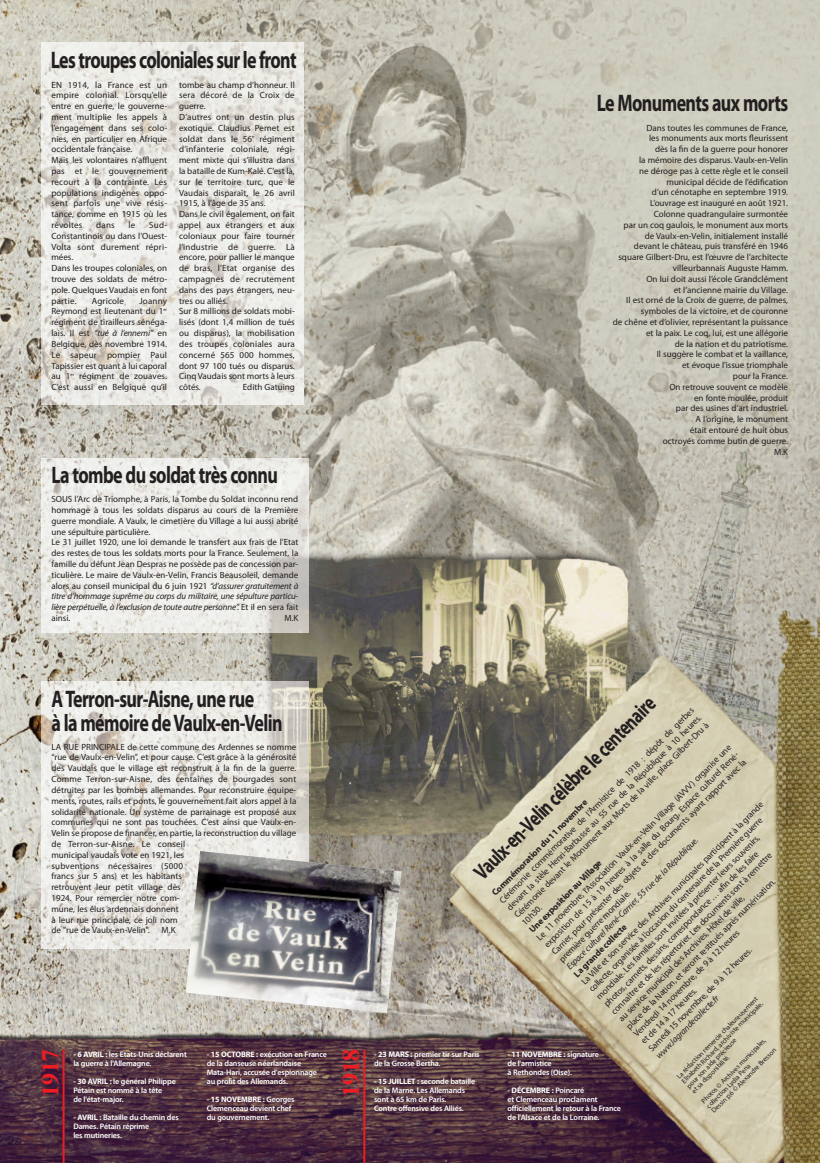
<style>
.page{position:relative;width:820px;height:1163px;background:#fff}
.page>*{position:absolute;margin:0;border:0;box-sizing:border-box;transform-origin:0 0}
.t1{font:700 24px/24px "Myriad Pro";letter-spacing:-.035em;color:#231f20;scale:.75 1}
.t2{font:700 24px "Times";color:#ee1d23}
.t3{font:700 22px "Myriad Pro";color:#231f20;scale:.75 1}
.t4{font:9px/10.8px "Myriad Pro";color:#231f20}
.t5{font:italic 9px "Myriad Pro";color:#231f20}
.t6{font:700 9px "Myriad Pro";color:#231f20}
.t7{font:9px "Myriad Pro";letter-spacing:.02em;color:#231f20}
.t8{font:600 8px/9px "Myriad Pro";letter-spacing:-.015em;color:#fff}
.t9{font:7px/7px "Myriad Pro";color:#231f20}
.s1{font-style:italic}
.s2{font-weight:700}
</style>
<div class="page">
<img style="left:0;top:0;width:819px;height:1162px">
<hr style="left:63px;top:1049px;width:2px;height:113px;background:#ee1d23">
<hr style="left:363px;top:1049px;width:2px;height:113px;background:#ee1d23">
<img style="left:41px;top:458px;width:267px;height:174px">
<img style="left:41px;top:681px;width:267px;height:267px">
<img style="left:186px;top:851px;width:215px;height:161px">
<img style="left:41px;top:43px;width:262px;height:361px">
<h1 class="t1" style="left:51px;top:49px;width:329px">Les troupes coloniales sur le front</h1>
<p class="t4" style="left:51px;top:80px;width:117px">En 1914, la France est un empire colonial. Lorsqu’elle entre en guerre, le gouverne&shy;ment multiplie les appels à l’engagement dans ses colo&shy;nies, en particulier en Afrique occidentale française.<br>Mais les volontaires n’affluent pas et le gouvernement recourt à la contrainte. Les populations indigènes oppo&shy;sent parfois une vive résis&shy;tance, comme en 1915 où les révoltes</p>
<p class="t4" style="left:179px;top:80px;width:117px">tombe au champ d’honneur. Il sera décoré de la Croix de guerre.<br>D’autres ont un destin plus exotique. Claudius Pernet est soldat dans le 56<sup>e</sup> régiment d’infanterie coloniale, régi&shy;ment mixte qui s’illustra dans la bataille de Kum-Kalé. C’est là, sur le territoire turc, que le<br>Vaudais disparaît, le 26 avril<br>1915, à l’âge de 35 ans.<br>Dans le civil également, on fait appel aux étrangers et aux coloniaux pour faire tourner l’industrie de guerre. Là encore, pour pallier le manque de bras, l’Etat organise des campagnes de recrutement dans des pays étrangers, neu&shy;tres ou alliés.<br>Sur 8 millions de soldats mobi&shy;lisés (dont 1,4 million de tués ou disparus), la mobilisation des troupes coloniales aura concerné 565 000 hommes, dont 97 100 tués ou disparus.<br>Cinq Vaudais sont morts à leurs côtés.</p>
<p class="t4" style="left:51px;top:220px;width:117px;text-indent:98px">Sud-<br>Constantinois ou dans l’Ouest-<br>Volta sont durement répri&shy;mées.<br>Dans les troupes coloniales, on trouve des soldats de métro&shy;pole. Quelques Vaudais en font partie.</p>
<p class="t4" style="left:96px;top:220px;width:20px">dans</p>
<p class="t4" style="left:129px;top:220px;width:8px">le</p>
<p class="t7" style="left:92px;top:297px;width:34px">Agricole</p>
<p class="t4" style="left:51px;top:296px;width:117px;text-align:justify;text-indent:88px">joanny Reymond est lieutenant du 1<sup>er </sup>régiment de tirailleurs sénéga&shy;lais. Il est <span class="s1">“tué à l’ennemi”</span> en Belgique, dès novembre 1914.<br>Le sapeur pompier Paul Tapissier est quant à lui caporal au 1<sup>er</sup> régiment de zouaves.<br>C’est aussi en Belgique qu’il</p>
<p class="t4" style="left:243px;top:382px;width:53px">Edith Gatuing</p>
<h1 class="t1" style="left:51px;top:465px;width:303px">La tombe du soldat très connu</h1>
<p class="t4" style="left:51px;top:494px;width:248px">SOUS l’Arc de Triomphe, à Paris, la Tombe du Soldat inconnu rend hommage à tous les soldats disparus au cours de la Première guerre mondiale. A Vaulx, le cimetière du Village a lui aussi abrité une sépulture particulière.<br>Le 31 juillet 1920, une loi demande le transfert aux frais de l’Etat des restes de tous les soldats morts pour la France. Seulement, la famille du défunt jean Despras ne possède pas de concession par&shy;ticulière. Le maire de Vaulx-en-Velin, Francis Beausoleil, demande alors au conseil municipal du 6 juin 1921 <span class="s1">“d’assurer gratuitement à titre d’hommage suprême au corps du militaire, une sépulture particu&shy;lière perpétuelle, à l’exclusion de toute autre personne”.</span> Et il en sera fait ainsi.</p>
<p class="t4" style="left:284px;top:613px;width:15px">M.K</p>
<h1 class="t1" style="left:596px;top:93px;width:257px">Le Monuments aux morts</h1>
<p class="t4" style="left:612px;top:123px;width:177px;text-align:right">Dans toutes les communes de France,<br>les monuments aux morts fleurissent<br>dès la fin de la guerre pour honorer<br>la mémoire des disparus. Vaulx-en-Velin<br>ne déroge pas à cette règle et le conseil municipal décide de l’édification<br>d’un cénotaphe en septembre 1919.<br>L’ouvrage est inauguré en août 1921.<br>Colonne quadrangulaire surmontée<br>par un coq gaulois, le monument aux morts de Vaulx-en-Velin, initialement installé<br>devant le château, puis transféré en 1946 square Gilbert-Dru, est l’œuvre de l’architecte villeurbannais Auguste Hamm.<br>On lui doit aussi l’école Grandclément<br>et l’ancienne mairie du Village.<br>Il est orné de la Croix de guerre, de palmes, symboles de la victoire, et de couronne<br>de chêne et d’olivier, représentant la puissance et la paix. Le coq, lui, est une allégorie<br>de la nation et du patriotisme.<br>Il suggère le combat et la vaillance,<br>et évoque l’issue triomphale<br>pour la France.<br>On retrouve souvent ce modèle<br>en fonte moulée, produit<br>par des usines d’art industriel.<br>A l’origine, le monument<br>était entouré de huit obus<br>octroyés comme butin de guerre.<br>M.K</p>
<h1 class="t1" style="left:51px;top:688px;width:310px">ATerron-sur-Aisne, une rue<br>à la mémoire deVaulx-en-Velin</h1>
<p class="t4" style="left:51px;top:741px;width:246px">LA RUE PRInCIPALE de cette commune des Ardennes se nomme “rue de Vaulx-en-Velin”, et pour cause. C’est grâce à la générosité des Vaudais que le village est reconstruit à la fin de la guerre.<br>Comme Terron-sur-Aisne, des centaines de bourgades sont détruites par les bombes allemandes. Pour reconstruire équipe&shy;ments, routes, rails et ponts, le gouvernement fait alors appel à la solidarité nationale. Un système de parrainage est proposé aux communes qui ne sont pas touchées. C’est ainsi que Vaulx-en-Velin se propose de financer, en partie, la reconstruction du village de Terron-sur-Aisne. Le conseil<br>municipal vaudais vote en 1921, les<br>subventions nécessaires (5000<br>francs sur 5 ans) et les habitants<br>retrouvent leur petit village dès<br>1924. Pour remercier notre com-<br>mune, les élus ardennais donnent<br>à leur rue principale, ce joli nom<br>de "rue de Vaulx-en-Velin".</p>
<h2 class="t3" style="left:471px;top:869px;width:331px;rotate:-45deg">Vaulx-en-Velin célèbre le centenaire</h2>
<p class="t4" style="left:497px;top:897px;width:273px;text-align:justify;rotate:-45deg">Cérémonie commémorative de l’Armistice de 1918 : dépôt de gerbes devant la stèle Henri-Barbusse au 55 rue de la République à 10 heures.<br>Cérémonie devant le Monument aux Morts de la ville, place Gilbert-Dru à 10h30.</p>
<p class="t4" style="left:534px;top:934px;width:273px;text-align:justify;rotate:-45deg">Le 11 novembre, l’Association Vaulx-en-Velin Village (AVVV) organise une exposition de 15 à 19 heures à la salle du Bourg, Espace culturel René-Carrier, pour présenter des objets et des documents ayant rapport avec la première guerre mondiale.</p>
<p class="t6" style="left:490px;top:891px;width:133px;rotate:-45deg">Commémoration du 11 novembre</p>
<p class="t4" style="left:579px;top:979px;width:255px;line-height:10.5px;rotate:-45deg">La Ville et son service des Archives municipales participent à la grande collecte, organisée à l’occasion du centenaire de la Première guerre mondiale. Les familles sont invitées à présenter leurs souvenirs, photos, carnets, dessins, correspondance … afi n de les faire<br>connaître et de les répertorier. Les documents sont à remettre<br>au service municipal des Archives, Hôtel de ville,<br>place de la nation, et seront restitués après numérisation.<br>Vendredi 14 novembre, de 9 à 12 heures<br>et de 14 à 17 heures.<br>Samedi 15 novembre, de 9 à 12 heures.</p>
<p class="t5" style="left:565px;top:965px;width:184px;rotate:-45deg">Espace culturel René-Carrier, 55 rue de la République.</p>
<p class="t6" style="left:528px;top:928px;width:100px;rotate:-45deg">Une exposition au Village</p>
<p class="t6" style="left:572px;top:972px;width:72px;rotate:-45deg">La grande collecte</p>
<p class="t4" style="left:161px;top:925px;width:15px">M.K</p>
<p class="t5" style="left:654px;top:1054px;width:86px;rotate:-45deg">www.lagrandecollecte.fr</p>
<p class="t9" style="left:675px;top:1074px;width:114px;rotate:-45deg">La rédaction remercie chaleureusement<br>Elisabeth Richard, archiviste municipale, pour son aide précieuse<br>et sa disponibilité.</p>
<p class="t9" style="left:700px;top:1099px;width:91px;rotate:-45deg">Photos © Archives municipales, collection Lydia Pena<br>Dessin p.6 © Alexandre Bresson</p>
<h1 class="t2" style="left:36px;top:1096px;width:49px;rotate:-90deg">1917</h1>
<p class="t8" style="left:374px;top:1050px;width:107px"><span class="s2">- 23 MARS :</span> premier tir sur Paris de la Grosse Bertha.</p>
<h1 class="t2" style="left:337px;top:1096px;width:49px;rotate:-90deg">1918</h1>
<p class="t8" style="left:73px;top:1050px;width:115px"><span class="s2">- 6 AVRIL :</span> les Etats-Unis déclarent la guerre à l'Allemagne.</p>
<p class="t8" style="left:73px;top:1077px;width:104px"><span class="s2">- 30 AVRIL :</span> le général Philippe<br>Pétain est nommé à la tête<br>de l'état-major.</p>
<p class="t8" style="left:73px;top:1113px;width:107px"><span class="s2">- AVRIL :</span> Bataille du chemin des<br>Dames. Pétain réprime<br>les mutineries.</p>
<p class="t8" style="left:207px;top:1050px;width:122px"><span class="s2">- 15 OCTOBRE :</span> exécution en France de la danseuse néerlandaise<br>Mata-Hari, accusée d'espionnage au profit des Allemands.</p>
<p class="t8" style="left:207px;top:1095px;width:89px"><span class="s2">- 15 NOVEMBRE :</span> Georges<br>Clemenceau devient chef du gouvernement.</p>
<p class="t8" style="left:507px;top:1050px;width:93px"><span class="s2">- 11 NOVEMBRE :</span> signature de l'armistice<br>à Rethondes (Oise).</p>
<p class="t8" style="left:507px;top:1086px;width:115px"><span class="s2">- DÉCEMBRE :</span> Poincaré<br>et Clemenceau proclament officiellement le retour à la France de l'Alsace et de la Lorraine.</p>
<p class="t8" style="left:374px;top:1077px;width:103px"><span class="s2">- 15 JUILLET :</span> seconde bataille de la Marne. Les Allemands sont à 65 km de Paris.<br>Contre offensive des Alliés.</p>
</div>
